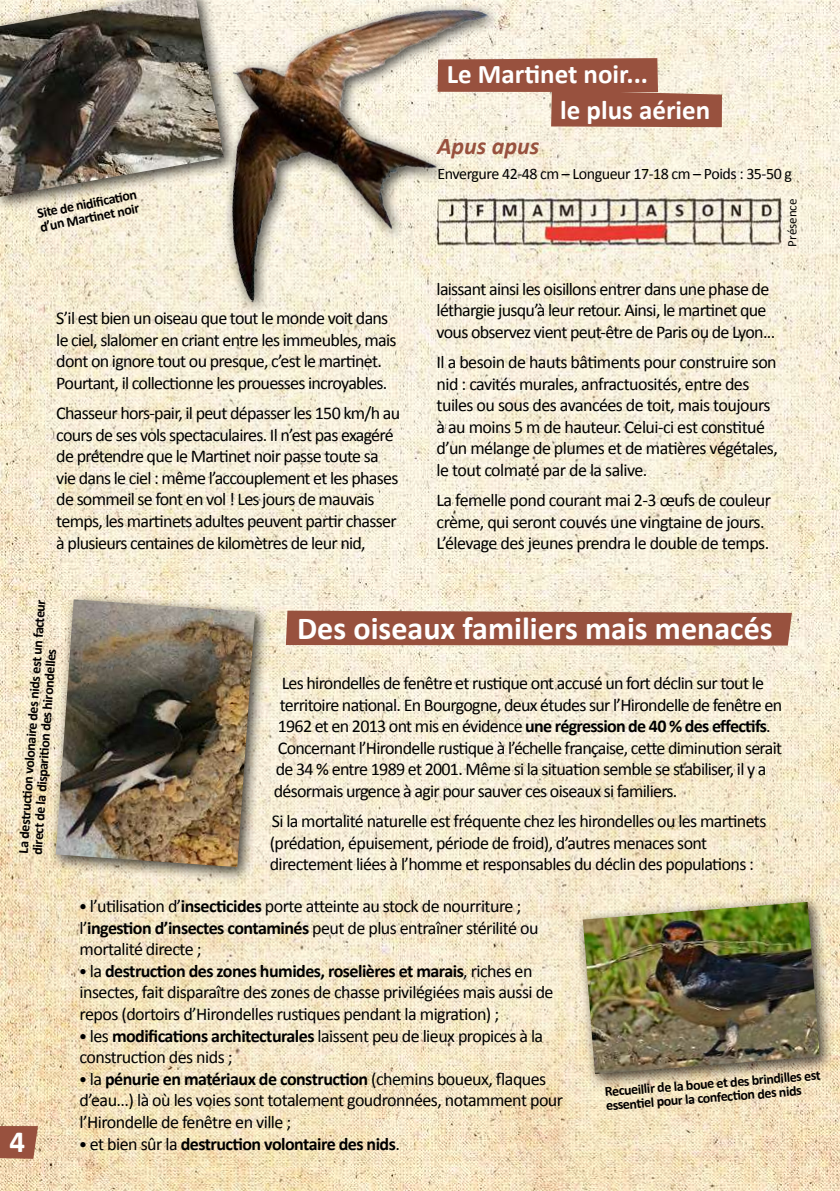
<style>
.page{position:relative;width:840px;height:1191px;background:#fff}
.page>*{position:absolute;margin:0;border:0;box-sizing:border-box;transform-origin:0 0}
.t1{font:700 32px "Calibri";color:#fff}
.t2{font:700 30.8px "Calibri";color:#fff}
.t3{font:700 27px/36px "Calibri";color:#fff}
.t4{font:italic 700 24px "Calibri";color:#98513e}
.t5{font:18px/21.6px "Calibri";letter-spacing:-.04em;color:#000}
.t6{font:700 18px "Calibri";letter-spacing:-.04em;color:#000}
.t7{font:16px "Calibri";letter-spacing:-.03em;color:#000}
.t8{font:700 14px/14px "Calibri";color:#020000}
.t9{font:13px "Calibri";color:#000}
.s1{font-weight:400}
.s2{font-style:italic;font-size:12px}
.s3{font-weight:700}
.s4{font-weight:400;font-style:italic;font-size:12px}
</style>
<div class="page">
<img style="left:0;top:0;width:839px;height:1191px">
<div style="left:286px;top:610px;width:505px;height:35px;background:#98513e"></div>
<div style="left:48px;top:592px;width:222px;height:291px;background:#000;opacity:.75"></div>
<img style="left:56px;top:599px;width:199px;height:268px">
<div style="left:575px;top:894px;width:260px;height:195px;background:#000;opacity:.75"></div>
<img style="left:582px;top:902px;width:237px;height:172px">
<svg style="left:501px;top:58px;width:220px;height:69px;background:#b27c6a"></svg>
<div style="left:0;top:0;width:239px;height:213px;background:#000;opacity:.75"></div>
<img style="left:0;top:0;width:179px;height:197px">
<div style="left:223px;top:2px;width:278px;height:314px;background:#000;opacity:.75"></div>
<img style="left:179px;top:0;width:310px;height:341px">
<svg style="left:0;top:1126px;width:38px;height:32px"></svg>
<h3 class="t3" style="left:560px;top:56px;width:152px;text-indent:-113px">Le Martinet noir...<br>le plus aérien</h3>
<h3 class="t4" style="left:437px;top:130px;width:104px">Apus apus</h3>
<p class="t7" style="left:437px;top:164px;width:356px">Envergure 42-48 cm – Longueur 17-18 cm – Poids : 35-50 g</p>
<p class="t8" style="left:36px;top:206px;width:103px;rotate:-11deg">Site de nidifi cati on d’un Marti net noir</p>
<p class="t9" style="left:783px;top:246px;width:49px;rotate:-90deg">Présence</p>
<p class="t5" style="left:56px;top:307px;width:341px">S’il est bien un oiseau que tout le monde voit dans le ciel, slalomer en criant entre les immeubles, mais dont on ignore tout ou presque, c’est le martinet.<br>Pourtant, il collectionne les prouesses incroyables.</p>
<p class="t5" style="left:56px;top:402px;width:345px">Chasseur hors-pair, il peut dépasser les 150 km/h au cours de ses vols spectaculaires. Il n’est pas exagéré de prétendre que le Martinet noir passe toute sa vie dans le ciel : même l’accouplement et les phases de sommeil se font en vol ! Les jours de mauvais temps, les martinets adultes peuvent partir chasser à plusieurs centaines de kilomètres de leur nid,</p>
<p class="t5" style="left:436px;top:278px;width:340px">laissant ainsi les oisillons entrer dans une phase de léthargie jusqu’à leur retour. Ainsi, le martinet que vous observez vient peut-être de Paris ou de Lyon...</p>
<p class="t5" style="left:436px;top:351px;width:343px">Il a besoin de hauts bâtiments pour construire son nid : cavités murales, anfractuosités, entre des tuiles ou sous des avancées de toit, mais toujours à au moins 5 m de hauteur. Celui-ci est constitué d’un mélange de plumes et de matières végétales, le tout colmaté par de la salive.</p>
<p class="t5" style="left:436px;top:489px;width:336px">La femelle pond courant mai 2-3 œufs de couleur crème, qui seront couvés une vingtaine de jours.<br>L’élevage des jeunes prendra le double de temps.</p>
<p class="t8" style="left:16px;top:853px;width:256px;rotate:-86deg">La destructi on volonaire des nids est un facteur direct de la dispariti on des hirondelles</p>
<h2 class="t2" style="left:9px;top:1122px;width:17px">4</h2>
<h1 class="t1" style="left:297px;top:608px;width:477px">Des oiseaux familiers mais menacés</h1>
<p class="t5" style="left:281px;top:672px;width:483px">Les hirondelles de fenêtre et rustique ont accusé un fort déclin sur tout le</p>
<p class="t5" style="left:279px;top:694px;width:503px">territoire national. En Bourgogne, deux études sur l’Hirondelle de fenêtre en</p>
<p class="t6" style="left:277px;top:714px;width:494px"><span class="s1">1962 et en 2013 ont mis en évidence</span> une régression de 40 % des effectifs<span class="s1">.</span></p>
<p class="t5" style="left:277px;top:737px;width:505px">Concernant l’Hirondelle rustique à l’échelle française, cette diminution serait</p>
<p class="t5" style="left:275px;top:758px;width:492px">de 34 % entre 1989 et 2001. Même si la situation semble se stabiliser, il y a</p>
<p class="t5" style="left:273px;top:780px;width:405px">désormais urgence à agir pour sauver ces oiseaux si familiers.</p>
<p class="t5" style="left:269px;top:810px;width:498px">Si la mortalité naturelle est fréquente chez les hirondelles ou les martinets (prédation, épuisement, période de froid), d’autres menaces sont directement liées à l’homme et responsables du déclin des populations :</p>
<p class="t5" style="left:80px;top:895px;width:460px"><span class="s2">●</span> l’utilisation d’<span class="s3">insecticides</span> porte atteinte au stock de nourriture ; l’<span class="s3">ingestion d’insectes contaminés</span> peut de plus entraîner stérilité ou mortalité directe ;</p>
<p class="t5" style="left:80px;top:960px;width:475px"><span class="s2">●</span> la <span class="s3">destruction des zones humides, roselières et marais</span>, riches en insectes, fait disparaître des zones de chasse privilégiées mais aussi de repos (dortoirs d’Hirondelles rustiques pendant la migration) ;</p>
<p class="t5" style="left:80px;top:1024px;width:465px"><span class="s2">●</span> les <span class="s3">modifications architecturales</span> laissent peu de lieux propices à la construction des nids ;</p>
<p class="t5" style="left:80px;top:1068px;width:485px"><span class="s2">●</span> la <span class="s3">pénurie en matériaux de construction</span> (chemins boueux, flaques d’eau...) là où les voies sont totalement goudronnées, notamment pour l’Hirondelle de fenêtre en ville ;</p>
<p class="t6" style="left:80px;top:1132px;width:322px"><span class="s4">●</span> <span class="s1">et bien sûr la</span> destruction volontaire des nids<span class="s1">.</span></p>
<p class="t8" style="left:604px;top:1083px;width:218px;rotate:-4deg">Recueillir de la boue et des brindilles est essenti el pour la confecti on des nids</p>
</div>
